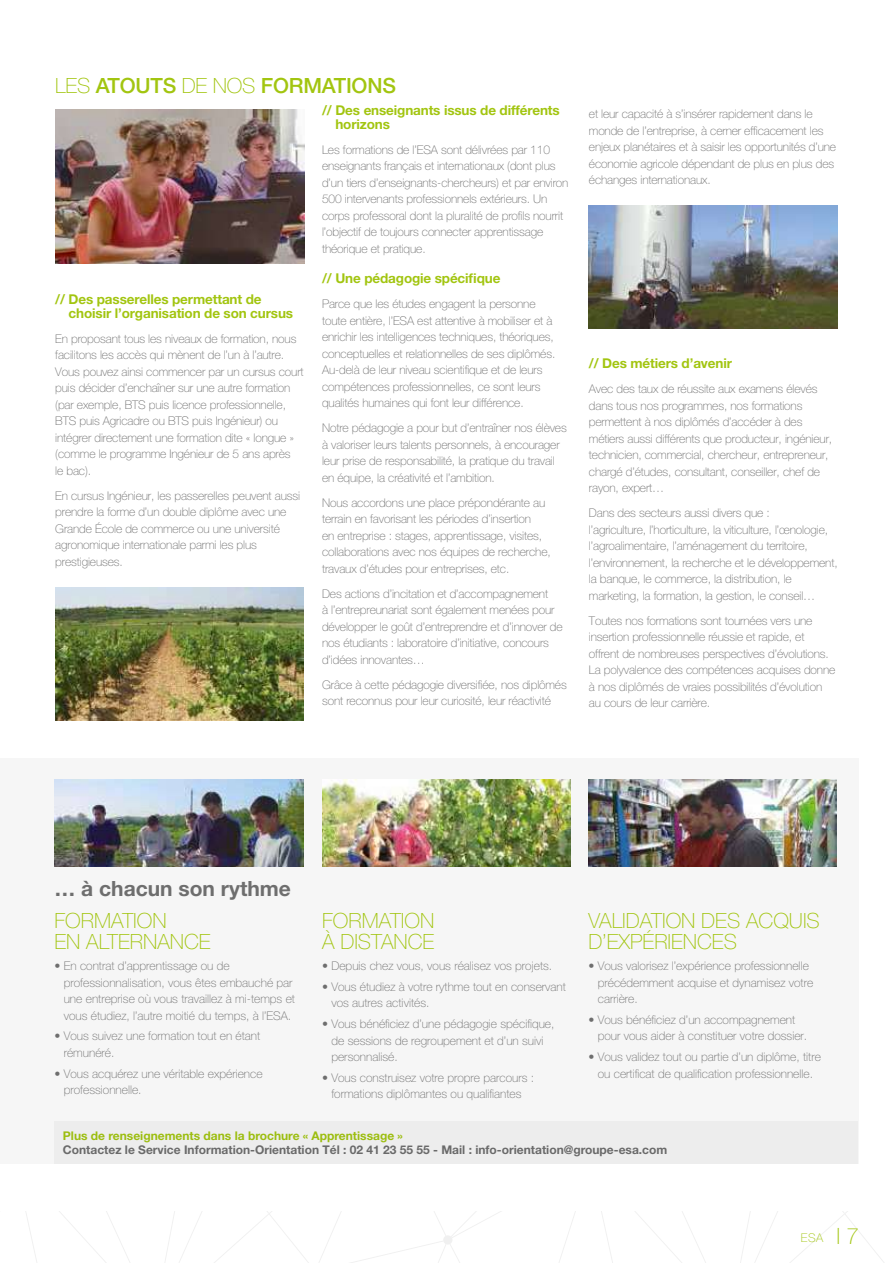
<style>
.page{position:relative;width:893px;height:1263px;background:#fff}
.page>*{position:absolute;margin:0;border:0;box-sizing:border-box;transform-origin:0 0}
.t1{font:100 21px/21px "Helvetica Neue";color:#a2c510}
.t2{font:500 21px "Helvetica Neue";letter-spacing:-.01em;color:#a2c510}
.t3{font:700 21px "Helvetica Neue";color:#6e6e6e}
.t4{font:700 13.5px/13.5px "Helvetica Neue";letter-spacing:-.01em;color:#a2c510}
.t5{font:100 12px/16.5px "Helvetica Neue";letter-spacing:-.01em;color:#6e6e6e}
.t6{font:700 12px "Helvetica Neue";color:#6e6e6e}
.t7{font:700 12px "Helvetica Neue";color:#a2c510}
.t8{font:100 12px "Helvetica Neue";color:#a2c510}
.s1{font-weight:100}
.s2{font-size:22.5px}
</style>
<div class="page">
<svg style="left:26px;top:1212px;width:858px;height:51px"></svg>
<div style="left:0;top:758px;width:858px;height:405px;background:#f6f6f6"></div>
<img style="left:54px;top:779px;width:249px;height:88px">
<img style="left:322px;top:779px;width:248px;height:88px">
<img style="left:588px;top:779px;width:248px;height:88px">
<img style="left:55px;top:588px;width:248px;height:132px">
<img style="left:55px;top:110px;width:249px;height:154px">
<img style="left:588px;top:206px;width:249px;height:122px">
<div style="left:54px;top:1121px;width:804px;height:42px;background:#ededed"></div>
<h1 class="t2" style="left:55px;top:73px;width:342px"><span class="s1">LES</span> ATOUTS <span class="s1">DE NOS</span> FORMATIONS</h1>
<p class="t4" style="left:69px;top:292px;width:226px;text-indent:-13px">// Des passerelles permettant de choisir l’organisation de son cursus</p>
<p class="t5" style="left:55px;top:330px;width:250px">En proposant tous les niveaux de formation, nous facilitons les accès qui mènent de l’un à l’autre.<br>Vous pouvez ainsi commencer par un cursus court puis décider d’enchaîner sur une autre formation (par exemple, BTS puis licence professionnelle, BTS puis Agricadre ou BTS puis Ingénieur) ou intégrer directement une formation dite « longue » (comme le programme Ingénieur de 5 ans après<br>le bac).</p>
<p class="t5" style="left:55px;top:487px;width:246px">En cursus Ingénieur, les passerelles peuvent aussi prendre la forme d’un double diplôme avec une Grande École de commerce ou une université agronomique internationale parmi les plus prestigieuses.</p>
<p class="t4" style="left:335px;top:103px;width:226px;text-indent:-13px">// Des enseignants issus de différents horizons</p>
<p class="t5" style="left:322px;top:141px;width:248px">Les formations de l’ESA sont délivrées par 110 enseignants français et internationaux (dont plus d’un tiers d’enseignants-chercheurs) et par environ 500 intervenants professionnels extérieurs. Un corps professoral dont la pluralité de profils nourrit l’objectif de toujours connecter apprentissage théorique et pratique.</p>
<p class="t4" style="left:322px;top:271px;width:180px">// Une pédagogie spécifique</p>
<p class="t5" style="left:322px;top:296px;width:235px">Parce que les études engagent la personne toute entière, l’ESA est attentive à mobiliser et à enrichir les intelligences techniques, théoriques, conceptuelles et relationnelles de ses diplômés.<br>Au-delà de leur niveau scientifique et de leurs compétences professionnelles, ce sont leurs qualités humaines qui font leur différence.</p>
<p class="t5" style="left:322px;top:420px;width:246px">Notre pédagogie a pour but d’entraîner nos élèves à valoriser leurs talents personnels, à encourager leur prise de responsabilité, la pratique du travail en équipe, la créativité et l’ambition.</p>
<p class="t5" style="left:322px;top:494px;width:230px">Nous accordons une place prépondérante au terrain en favorisant les périodes d’insertion<br>en entreprise : stages, apprentissage, visites, collaborations avec nos équipes de recherche, travaux d’études pour entreprises, etc.</p>
<p class="t5" style="left:322px;top:585px;width:242px">Des actions d’incitation et d’accompagnement<br>à l’entrepreunariat sont également menées pour développer le goût d’entreprendre et d’innover de nos étudiants : laboratoire d’initiative, concours d’idées innovantes…</p>
<p class="t5" style="left:322px;top:676px;width:246px">Grâce à cette pédagogie diversifiée, nos diplômés sont reconnus pour leur curiosité, leur réactivité</p>
<p class="t5" style="left:589px;top:106px;width:249px">et leur capacité à s’insérer rapidement dans le monde de l’entreprise, à cerner efficacement les enjeux planétaires et à saisir les opportunités d’une économie agricole dépendant de plus en plus des échanges internationaux.</p>
<p class="t4" style="left:589px;top:356px;width:145px">// Des métiers d’avenir</p>
<p class="t5" style="left:589px;top:381px;width:245px">Avec des taux de réussite aux examens élevés dans tous nos programmes, nos formations permettent à nos diplômés d’accéder à des métiers aussi différents que producteur, ingénieur, technicien, commercial, chercheur, entrepreneur, chargé d’études, consultant, conseiller, chef de rayon, expert…</p>
<p class="t5" style="left:589px;top:505px;width:250px">Dans des secteurs aussi divers que :<br>l’agriculture, l’horticulture, la viticulture, l’œnologie, l’agroalimentaire, l’aménagement du territoire, l’environnement, la recherche et le développement, la banque, le commerce, la distribution, le marketing, la formation, la gestion, le conseil…</p>
<p class="t5" style="left:589px;top:612px;width:248px">Toutes nos formations sont tournées vers une insertion professionnelle réussie et rapide, et offrent de nombreuses perspectives d’évolutions.<br>La polyvalence des compétences acquises donne à nos diplômés de vraies possibilités d’évolution au cours de leur carrière.</p>
<h1 class="t3" style="left:54px;top:875px;width:238px">… à chacun son rythme</h1>
<h1 class="t1" style="left:54px;top:910px;width:158px">FORMATION<br>EN ALTERNANCE</h1>
<p class="t5" style="left:64px;top:957px;width:233px;text-indent:-9px">• En contrat d’apprentissage ou de professionnalisation, vous êtes embauché par une entreprise où vous travaillez à mi-temps et vous étudiez, l’autre moitié du temps, à l’ESA.</p>
<p class="t5" style="left:64px;top:1028px;width:198px;text-indent:-9px">• Vous suivez une formation tout en étant rémunéré.</p>
<p class="t5" style="left:64px;top:1065px;width:200px;text-indent:-9px">• Vous acquérez une véritable expérience professionnelle.</p>
<h1 class="t1" style="left:322px;top:910px;width:114px">FORMATION<br>À DISTANCE</h1>
<p class="t5" style="left:322px;top:957px;width:232px">• Depuis chez vous, vous réalisez vos projets.</p>
<p class="t5" style="left:331px;top:978px;width:236px;text-indent:-9px">• Vous étudiez à votre rythme tout en conservant vos autres activités.</p>
<p class="t5" style="left:331px;top:1015px;width:225px;text-indent:-9px">• Vous bénéficiez d’une pédagogie spécifique, de sessions de regroupement et d’un suivi personnalisé.</p>
<p class="t5" style="left:322px;top:1069px;width:214px;text-align:center">• Vous construisez votre propre parcours : formations diplômantes ou qualifiantes</p>
<h1 class="t1" style="left:588px;top:910px;width:233px">VALIDATION DES ACQUIS<br>D’EXPÉRIENCES</h1>
<p class="t5" style="left:598px;top:957px;width:217px;text-indent:-9px">• Vous valorisez l’expérience professionnelle précédemment acquise et dynamisez votre carrière.</p>
<p class="t5" style="left:598px;top:1011px;width:211px;text-indent:-9px">• Vous bénéficiez d’un accompagnement pour vous aider à constituer votre dossier.</p>
<p class="t5" style="left:588px;top:1048px;width:234px;text-align:center">• Vous validez tout ou partie d’un diplôme, titre ou certificat de qualification professionnelle.</p>
<p class="t7" style="left:63px;top:1128px;width:341px">Plus de renseignements dans la brochure « Apprentissage »</p>
<p class="t6" style="left:63px;top:1142px;width:606px">Contactez le Service Information-Orientation Tél : 02 41 23 55 55 - Mail : info-orientation@groupe-esa.com</p>
<p class="t8" style="left:801px;top:1230px;width:60px">ESA <span class="s2">I 7</span></p>
</div>
